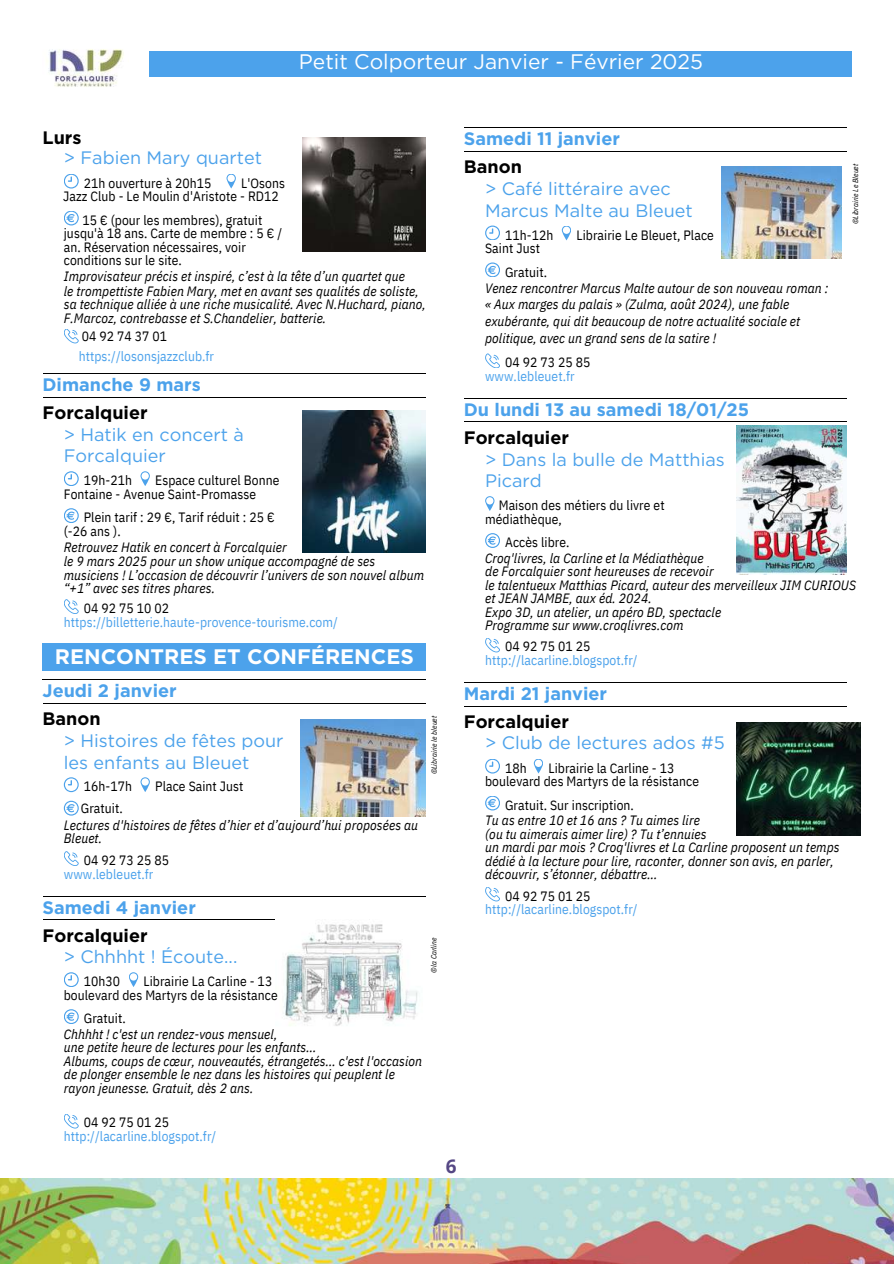
<style>
.page{position:relative;width:894px;height:1264px;background:#fff}
.page>*{position:absolute;margin:0;border:0;box-sizing:border-box;transform-origin:0 0}
.t1{font:21px "Gotham";color:#fff}
.t2{font:700 21px "Gotham";color:#fff}
.t3{font:700 18.9px "Open Sans";color:#554784}
.t4{font:18px/21.3px "Gotham";color:#4ca2eb}
.t5{font:700 18px "Gotham";color:#4ca2eb}
.t6{font:700 18px "Gotham";color:#000}
.t7{font:italic 13.5px/13.5px "IBM Plex Sans Cond";letter-spacing:.005em;color:#000}
.t8{font:13.5px/13.5px "IBM Plex Sans Cond";letter-spacing:.005em;color:#000}
.t9{font:13.5px "IBM Plex Sans Cond";letter-spacing:.005em;color:#4ca2eb}
.t10{font:italic 7.5px "IBM Plex Sans Cond";letter-spacing:.005em;color:#000}
</style>
<div class="page">
<svg style="left:64px;top:211px;width:15px;height:14px"></svg>
<svg style="left:64px;top:174px;width:15px;height:14px"></svg>
<svg style="left:64px;top:329px;width:15px;height:14px"></svg>
<hr style="left:43px;top:373px;width:382px;height:1px;background:#000">
<hr style="left:43px;top:397px;width:382px;height:1px;background:#000">
<svg style="left:226px;top:174px;width:10px;height:14px"></svg>
<svg style="left:64px;top:508px;width:15px;height:15px"></svg>
<svg style="left:64px;top:471px;width:15px;height:15px"></svg>
<svg style="left:64px;top:599px;width:15px;height:15px"></svg>
<div style="left:43px;top:644px;width:382px;height:27px;background:#4ca2eb"></div>
<hr style="left:43px;top:679px;width:382px;height:1px;background:#000">
<hr style="left:43px;top:703px;width:382px;height:1px;background:#000">
<svg style="left:140px;top:471px;width:10px;height:15px"></svg>
<svg style="left:64px;top:777px;width:15px;height:15px"></svg>
<svg style="left:64px;top:800px;width:15px;height:15px"></svg>
<svg style="left:64px;top:851px;width:15px;height:15px"></svg>
<hr style="left:43px;top:896px;width:382px;height:1px;background:#000">
<hr style="left:43px;top:919px;width:382px;height:1px;background:#000">
<svg style="left:140px;top:777px;width:10px;height:15px"></svg>
<img style="left:302px;top:138px;width:123px;height:113px">
<img style="left:302px;top:411px;width:123px;height:141px">
<img style="left:300px;top:720px;width:125px;height:96px">
<img style="left:276px;top:919px;width:149px;height:107px">
<svg style="left:64px;top:1009px;width:15px;height:15px"></svg>
<svg style="left:64px;top:972px;width:15px;height:15px"></svg>
<svg style="left:64px;top:1114px;width:15px;height:14px"></svg>
<svg style="left:129px;top:972px;width:9px;height:15px"></svg>
<hr style="left:463px;top:128px;width:383px;height:1px;background:#000">
<hr style="left:463px;top:151px;width:383px;height:1px;background:#000">
<img style="left:721px;top:166px;width:119px;height:93px">
<svg style="left:485px;top:262px;width:15px;height:15px"></svg>
<svg style="left:485px;top:225px;width:15px;height:15px"></svg>
<svg style="left:485px;top:353px;width:15px;height:15px"></svg>
<hr style="left:463px;top:398px;width:383px;height:1px;background:#000">
<hr style="left:463px;top:422px;width:383px;height:1px;background:#000">
<svg style="left:561px;top:226px;width:10px;height:14px"></svg>
<hr style="left:463px;top:682px;width:383px;height:1px;background:#000">
<hr style="left:463px;top:706px;width:383px;height:1px;background:#000">
<svg style="left:485px;top:533px;width:15px;height:15px"></svg>
<svg style="left:485px;top:638px;width:15px;height:14px"></svg>
<svg style="left:485px;top:496px;width:9px;height:15px"></svg>
<img style="left:736px;top:425px;width:110px;height:149px">
<img style="left:736px;top:722px;width:123px;height:114px">
<svg style="left:485px;top:796px;width:15px;height:14px"></svg>
<svg style="left:485px;top:759px;width:15px;height:14px"></svg>
<svg style="left:485px;top:887px;width:15px;height:14px"></svg>
<svg style="left:533px;top:759px;width:10px;height:14px"></svg>
<img style="left:0;top:1178px;width:893px;height:85px">
<div style="left:149px;top:51px;width:701px;height:25px;background:#4ca2eb"></div>
<img style="left:48px;top:49px;width:76px;height:38px">
<h3 class="t6" style="left:43px;top:126px;width:40px">Lurs</h3>
<h3 class="t4" style="left:64px;top:147px;width:200px">&gt; Fabien Mary quartet</h3>
<h1 class="t1" style="left:299px;top:49px;width:405px">Petit Colporteur Janvier - Février 2025</h1>
<h3 class="t5" style="left:463px;top:128px;width:157px">Samedi 11 janvier</h3>
<h3 class="t6" style="left:463px;top:156px;width:60px">Banon</h3>
<p class="t8" style="left:84px;top:176px;width:129px">21h ouverture à 20h15</p>
<p class="t8" style="left:63px;top:176px;width:223px;text-indent:178px">L'Osons<br>Jazz Club - Le Moulin d'Aristote - RD12</p>
<p class="t8" style="left:64px;top:213px;width:220px;text-indent:19px">15 € (pour les membres), gratuit jusqu'à 18 ans. Carte de membre : 5 € / an. Réservation nécessaires, voir conditions sur le site.</p>
<p class="t7" style="left:64px;top:269px;width:363px">Improvisateur précis et inspiré, c’est à la tête d’un quartet que<br>le trompettiste Fabien Mary, met en avant ses qualités de soliste, sa technique alliée à une riche musicalité. Avec N.Huchard, piano, F.Marcoz, contrebasse et S.Chandelier, batterie.</p>
<p class="t8" style="left:82px;top:329px;width:87px">04 92 74 37 01</p>
<p class="t9" style="left:79px;top:347px;width:137px">https://losonsjazzclub.fr</p>
<h3 class="t5" style="left:43px;top:373px;width:160px">Dimanche 9 mars</h3>
<h3 class="t6" style="left:43px;top:402px;width:107px">Forcalquier</h3>
<h3 class="t4" style="left:64px;top:424px;width:181px">&gt; Hatik en concert à<br>Forcalquier</h3>
<h3 class="t4" style="left:485px;top:178px;width:209px">&gt; Café littéraire avec<br>Marcus Malte au Bleuet</h3>
<p class="t8" style="left:505px;top:228px;width:50px">11h-12h</p>
<p class="t8" style="left:576px;top:228px;width:139px">Librairie Le Bleuet, Place</p>
<p class="t8" style="left:505px;top:236px;width:43px;line-height:23.7px;text-indent:-20px">Saint Just<br>Gratuit.</p>
<p class="t7" style="left:485px;top:279px;width:344px;line-height:16.8px">Venez rencontrer Marcus Malte autour de son nouveau roman : « Aux marges du palais » (Zulma, août 2024), une fable exubérante, qui dit beaucoup de notre actualité sociale et politique, avec un grand sens de la satire !</p>
<p class="t8" style="left:505px;top:355px;width:87px">04 92 73 25 85</p>
<p class="t9" style="left:485px;top:367px;width:91px">www.lebleuet.fr</p>
<h3 class="t5" style="left:463px;top:398px;width:287px">Du lundi 13 au samedi 18/01/25</h3>
<h3 class="t6" style="left:463px;top:426px;width:107px">Forcalquier</h3>
<h3 class="t4" style="left:485px;top:449px;width:241px">&gt; Dans la bulle de Matthias</h3>
<p class="t10" style="left:850px;top:224px;width:62px;rotate:-90deg">©Librairie Le Bleuet</p>
<p class="t8" style="left:84px;top:473px;width:50px">19h-21h</p>
<p class="t8" style="left:155px;top:473px;width:126px">Espace culturel Bonne</p>
<h3 class="t4" style="left:485px;top:470px;width:58px">Picard</h3>
<p class="t8" style="left:84px;top:482px;width:192px;line-height:23.7px;text-indent:-20px">Fontaine - Avenue Saint-Promasse<br>Plein tarif : 29 €, Tarif réduit : 25 €</p>
<p class="t8" style="left:64px;top:524px;width:58px">(-26 ans ).</p>
<p class="t7" style="left:64px;top:539px;width:362px">Retrouvez Hatik en concert à Forcalquier<br>le 9 mars 2025 pour un show unique accompagné de ses musiciens ! L’occasion de découvrir l’univers de son nouvel album “+1” avec ses titres phares.</p>
<p class="t8" style="left:84px;top:601px;width:87px">04 92 75 10 02</p>
<p class="t9" style="left:64px;top:613px;width:275px">https://billetterie.haute-provence-tourisme.com/</p>
<p class="t8" style="left:485px;top:498px;width:181px;text-indent:14px">Maison des métiers du livre et médiathèque,</p>
<p class="t8" style="left:505px;top:535px;width:66px">Accès libre.</p>
<p class="t7" style="left:485px;top:551px;width:372px">Croq'livres, la Carline et la Médiathèque<br>de Forcalquier sont heureuses de recevoir<br>le talentueux Matthias Picard, auteur des merveilleux JIM CURIOUS et JEAN JAMBE, aux éd. 2024.<br>Expo 3D, un atelier, un apéro BD, spectacle<br>Programme sur www.croqlivres.com</p>
<p class="t8" style="left:505px;top:639px;width:87px">04 92 75 01 25</p>
<p class="t9" style="left:485px;top:651px;width:154px">http://lacarline.blogspot.fr/</p>
<h1 class="t2" style="left:55px;top:644px;width:360px">RENCONTRES ET CONFÉRENCES</h1>
<h3 class="t5" style="left:43px;top:679px;width:136px">Jeudi 2 janvier</h3>
<h3 class="t6" style="left:43px;top:707px;width:60px">Banon</h3>
<h3 class="t4" style="left:64px;top:730px;width:221px">&gt; Histoires de fêtes pour les enfants au Bleuet</h3>
<p class="t8" style="left:81px;top:774px;width:53px;line-height:22.5px">16h-17h<br>Gratuit.</p>
<p class="t8" style="left:155px;top:779px;width:90px">Place Saint Just</p>
<p class="t7" style="left:64px;top:818px;width:356px">Lectures d'histoires de fêtes d’hier et d’aujourd’hui proposées au<br>Bleuet.</p>
<p class="t8" style="left:84px;top:853px;width:87px">04 92 73 25 85</p>
<p class="t9" style="left:64px;top:864px;width:91px">www.lebleuet.fr</p>
<h3 class="t5" style="left:43px;top:896px;width:155px">Samedi 4 janvier</h3>
<h3 class="t6" style="left:43px;top:924px;width:107px">Forcalquier</h3>
<h3 class="t4" style="left:64px;top:945px;width:175px">&gt; Chhhht ! Écoute...</h3>
<p class="t8" style="left:64px;top:974px;width:215px;text-indent:80px">Librairie La Carline - 13 boulevard des Martyrs de la résistance</p>
<p class="t8" style="left:84px;top:1011px;width:43px">Gratuit.</p>
<p class="t7" style="left:64px;top:1027px;width:360px">Chhhht ! c'est un rendez-vous mensuel,<br>une petite heure de lectures pour les enfants...<br>Albums, coups de cœur, nouveautés, étrangetés... c'est l'occasion de plonger ensemble le nez dans les histoires qui peuplent le rayon jeunesse. Gratuit, dès 2 ans.</p>
<p class="t8" style="left:84px;top:1115px;width:87px">04 92 75 01 25</p>
<p class="t9" style="left:64px;top:1127px;width:154px">http://lacarline.blogspot.fr/</p>
<p class="t8" style="left:84px;top:974px;width:38px">10h30</p>
<p class="t10" style="left:429px;top:774px;width:60px;rotate:-90deg">©Librairie le bleuet</p>
<p class="t10" style="left:429px;top:972px;width:36px;rotate:-90deg">©la Carline</p>
<h3 class="t5" style="left:463px;top:682px;width:145px">Mardi 21 janvier</h3>
<h3 class="t6" style="left:463px;top:710px;width:107px">Forcalquier</h3>
<h3 class="t4" style="left:485px;top:732px;width:241px">&gt; Club de lectures ados #5</h3>
<p class="t8" style="left:485px;top:761px;width:215px;text-indent:63px">Librairie la Carline - 13 boulevard des Martyrs de la résistance</p>
<p class="t8" style="left:505px;top:798px;width:130px">Gratuit. Sur inscription.</p>
<p class="t7" style="left:485px;top:813px;width:356px">Tu as entre 10 et 16 ans ? Tu aimes lire<br>(ou tu aimerais aimer lire) ? Tu t’ennuies<br>un mardi par mois ? Croq'livres et La Carline proposent un temps dédié à la lecture pour lire, raconter, donner son avis, en parler, découvrir, s’étonner, débattre...</p>
<p class="t8" style="left:505px;top:888px;width:87px">04 92 75 01 25</p>
<p class="t9" style="left:485px;top:900px;width:154px">http://lacarline.blogspot.fr/</p>
<p class="t8" style="left:505px;top:761px;width:23px">18h</p>
<h2 class="t3" style="left:445px;top:1152px;width:12px">6</h2>
</div>
